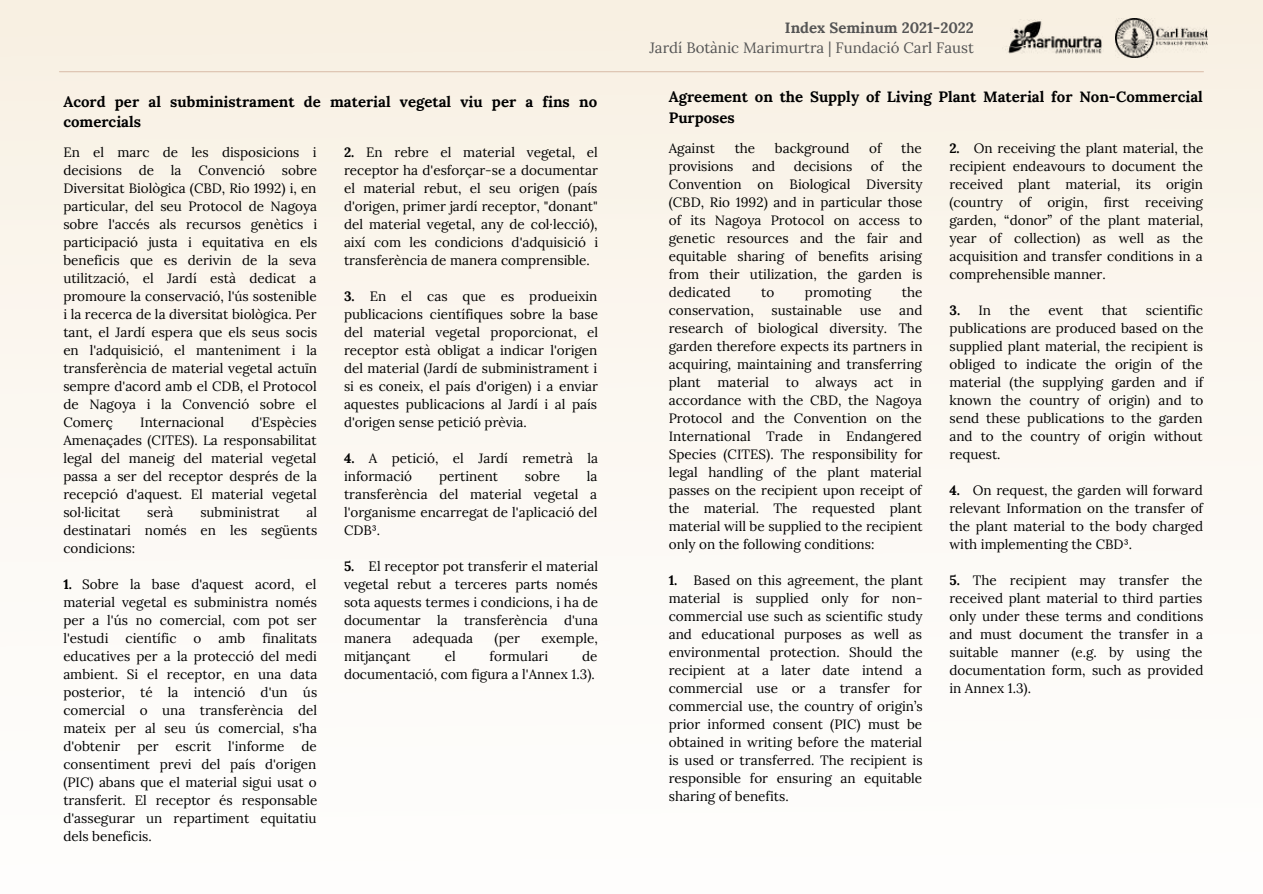
<style>
.page{position:relative;width:1263px;height:894px;background:#fff}
.page>*{position:absolute;margin:0;border:0;box-sizing:border-box;transform-origin:0 0}
.t1{font:700 15px/20.2px "Lora";color:#000}
.t2{font:15px "Lora";color:#545454}
.t3{font:700 15px "Lora";color:#545454}
.t4{font:13.5px/18px "Lora";color:#000;text-align:justify}
.t5{font:700 13.5px "Lora";color:#000}
.s1{font-weight:700}
.s2{font-weight:400}
</style>
<div class="page">
<div style="left:0;top:0;width:1262px;height:893px;background:linear-gradient(to bottom,#f8f1e4,#fefefe)"></div>
<img style="left:1116px;top:19px;width:92px;height:38px">
<img style="left:1003px;top:20px;width:101px;height:38px">
<hr style="left:60px;top:71px;width:1143px;height:1px;background:#dcc1ae">
<p class="t1" style="left:63px;top:91px;width:535px">Acord per al subministrament de material vegetal viu per a fins no comercials</p>
<p class="t4" style="left:63px;top:143px;width:256px">En el marc de les disposicions i decisions de la Convenció sobre Diversitat Biològica (CBD, Rio 1992) i, en particular, del seu Protocol de Nagoya sobre l'accés als recursos genètics i participació justa i equitativa en els beneficis que es derivin de la seva utilització, el Jardí està dedicat a promoure la conservació, l'ús sostenible i la recerca de la diversitat biològica. Per tant, el Jardí espera que els seus socis en l'adquisició, el manteniment i la transferència de material vegetal actuïn sempre d'acord amb el CDB, el Protocol de Nagoya i la Convenció sobre el Comerç</p>
<p class="t4" style="left:63px;top:413px;width:255px;text-indent:188px">d'Espècies Amenaçades (CITES). La responsabilitat legal del maneig del material vegetal passa a ser del receptor després de la recepció d'aquest. El material vegetal sol·licitat</p>
<p class="t4" style="left:140px;top:413px;width:85px">Internacional</p>
<p class="t4" style="left:147px;top:503px;width:28px">serà</p>
<p class="t4" style="left:200px;top:503px;width:81px">subministrat</p>
<p class="t4" style="left:63px;top:503px;width:255px;text-indent:243px">al destinatari només en les següents condicions:</p>
<p class="t4" style="left:63px;top:575px;width:255px"><span class="s1">1.</span> Sobre la base d'aquest acord, el material vegetal es subministra només per a l'ús no comercial, com pot ser l'estudi</p>
<p class="t4" style="left:126px;top:629px;width:53px">científic</p>
<p class="t4" style="left:194px;top:629px;width:9px">o</p>
<p class="t4" style="left:219px;top:629px;width:28px">amb</p>
<p class="t4" style="left:63px;top:629px;width:255px;text-indent:199px">finalitats educatives per a la protecció del medi ambient. Si el receptor, en una data posterior, té la intenció d'un ús comercial o una transferència del mateix per al seu ús comercial, s'ha d'obtenir</p>
<p class="t4" style="left:137px;top:737px;width:23px">per</p>
<p class="t4" style="left:176px;top:737px;width:37px">escrit</p>
<p class="t4" style="left:228px;top:737px;width:58px">l'informe</p>
<p class="t4" style="left:63px;top:737px;width:256px;text-indent:238px">de consentiment previ del país d'origen (PIC) abans que el material sigui usat o transferit. El receptor és responsable d'assegurar un repartiment equitatiu dels beneficis.</p>
<p class="t4" style="left:344px;top:143px;width:256px"><span class="s1">2.</span> En rebre el material vegetal, el receptor ha d'esforçar-se a documentar el material rebut, el seu origen (país d'origen, primer jardí receptor, "donant" del material vegetal, any de col·lecció), així com les condicions d'adquisició i transferència de manera comprensible.</p>
<p class="t4" style="left:344px;top:287px;width:256px"><span class="s1">3.</span> En el cas que es produeixin publicacions científiques sobre la base del material vegetal proporcionat, el receptor està obligat a indicar l'origen del material (Jardí de subministrament i si es coneix, el país d'origen) i a enviar aquestes publicacions al Jardí i al país d'origen sense petició prèvia.</p>
<p class="t4" style="left:344px;top:449px;width:256px"><span class="s1">4.</span> A petició, el Jardí remetrà la informació</p>
<p class="t4" style="left:344px;top:467px;width:255px;text-indent:243px">la transferència del material vegetal a l'organisme encarregat de l'aplicació del CDB³.</p>
<p class="t4" style="left:344px;top:557px;width:256px"><span class="s1">5.</span> El receptor pot transferir el material vegetal rebut a terceres parts només sota aquests termes i condicions, i ha de documentar la transferència d'una manera</p>
<p class="t4" style="left:439px;top:467px;width:61px">pertinent</p>
<p class="t4" style="left:525px;top:467px;width:37px">sobre</p>
<p class="t4" style="left:413px;top:629px;width:62px">adequada</p>
<p class="t4" style="left:495px;top:629px;width:27px">(per</p>
<p class="t4" style="left:541px;top:629px;width:58px">exemple,</p>
<p class="t4" style="left:344px;top:647px;width:68px">mitjançant</p>
<p class="t4" style="left:445px;top:647px;width:12px">el</p>
<p class="t4" style="left:490px;top:647px;width:60px">formulari</p>
<p class="t4" style="left:344px;top:647px;width:255px;text-align:right">de<br>documentació, com figura a l'Annex 1.3).</p>
<p class="t3" style="left:785px;top:18px;width:190px">Index Seminum 2021-2022</p>
<p class="t2" style="left:649px;top:38px;width:326px">Jardí Botànic Marimurtra | Fundació Carl Faust</p>
<p class="t1" style="left:669px;top:87px;width:536px">Agreement on the Supply of Living Plant Material for Non-Commercial<br>Purposes</p>
<p class="t4" style="left:669px;top:138px;width:48px">Against</p>
<p class="t4" style="left:735px;top:138px;width:22px">the</p>
<p class="t4" style="left:775px;top:138px;width:76px">background</p>
<p class="t4" style="left:869px;top:138px;width:14px">of</p>
<p class="t4" style="left:901px;top:138px;width:22px">the</p>
<p class="t4" style="left:669px;top:156px;width:66px">provisions</p>
<p class="t4" style="left:752px;top:156px;width:25px">and</p>
<p class="t4" style="left:794px;top:156px;width:60px">decisions</p>
<p class="t4" style="left:871px;top:156px;width:14px">of</p>
<p class="t4" style="left:669px;top:156px;width:255px;text-indent:233px">the Convention on Biological Diversity (CBD, Rio 1992) and in particular those of its Nagoya Protocol on access to genetic resources and the fair and equitable sharing of benefits arising from their utilization, the garden is dedicated</p>
<p class="t4" style="left:761px;top:282px;width:15px">to</p>
<p class="t4" style="left:805px;top:282px;width:68px">promoting</p>
<p class="t4" style="left:902px;top:282px;width:22px">the</p>
<p class="t4" style="left:669px;top:300px;width:255px;text-indent:231px">and research of biological diversity. The garden therefore expects its partners in acquiring, maintaining and transferring plant material to always act in accordance with the CBD, the Nagoya Protocol and the Convention on the International Trade in Endangered Species (CITES). The responsibility for legal handling of the plant material passes on the recipient upon receipt of the material. The requested plant material will be supplied to the recipient only on the following conditions:</p>
<p class="t4" style="left:669px;top:570px;width:256px"><span class="s1">1.</span> Based on this agreement, the plant material is supplied only for non&shy;commercial use such as scientific study and educational purposes as well as environmental protection. Should the recipient at a later date intend a commercial use or a transfer for commercial use, the country of origin’s prior informed consent (PIC) must be obtained in writing before the material is used or transferred. The recipient is responsible for ensuring an equitable sharing of benefits.</p>
<p class="t4" style="left:669px;top:300px;width:86px">conservation,</p>
<p class="t4" style="left:771px;top:300px;width:72px">sustainable</p>
<p class="t4" style="left:860px;top:300px;width:23px">use</p>
<p class="t4" style="left:949px;top:138px;width:256px"><span class="s1">2.</span> On receiving the plant material, the recipient endeavours to document the received plant material, its origin (country of origin, first receiving garden, “donor” of the plant material, year of collection) as well as the acquisition and transfer conditions in a comprehensible manner.</p>
<p class="t5" style="left:949px;top:301px;width:43px">3. <span class="s2">In</span></p>
<p class="t4" style="left:1009px;top:300px;width:22px">the</p>
<p class="t4" style="left:1048px;top:300px;width:36px">event</p>
<p class="t4" style="left:1102px;top:300px;width:27px">that</p>
<p class="t4" style="left:949px;top:300px;width:256px;text-indent:196px">scientific publications are produced based on the supplied plant material, the recipient is obliged to indicate the origin of the material (the supplying garden and if known the country of origin) and to send these publications to the garden and to the country of origin without request.</p>
<p class="t4" style="left:949px;top:480px;width:255px"><span class="s1">4.</span> On request, the garden will forward relevant Information on the transfer of the plant material to the body charged with implementing the CBD³.</p>
<p class="t4" style="left:949px;top:570px;width:255px"><span class="s1">5.</span> The recipient may transfer the received plant material to third parties only under these terms and conditions and must document the transfer in a suitable manner (e.g. by using the documentation form, such as provided in Annex 1.3).</p>
</div>
